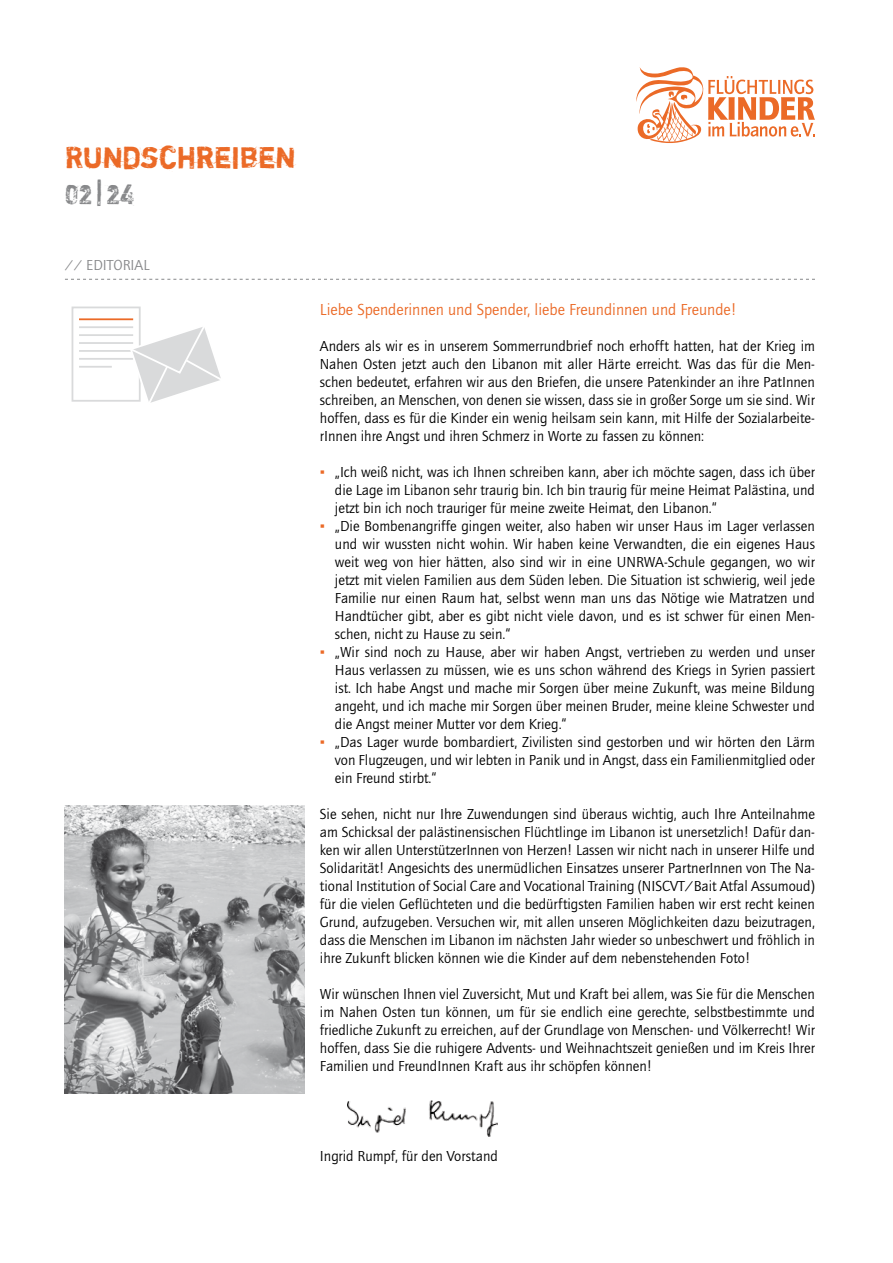
<style>
.page{position:relative;width:893px;height:1263px;background:#fff}
.page>*{position:absolute;margin:0;border:0;box-sizing:border-box;transform-origin:0 0}
.t1{font:30px "Shortcut";color:#eb6a27}
.t2{font:27px "Shortcut";color:#87888a}
.t3{font:16.5px "Quay Sans EFOP";color:#eb6a27}
.t4{font:15px/18px "Quay Sans EFOP";color:#000;text-align:justify}
.t5{font:15px "Quay Sans EFOP";color:#87888a}
.s1{font-family:"Verdana";color:#eb6a27}
</style>
<div class="page">
<svg style="left:636px;top:67px;width:179px;height:76px"></svg>
<svg style="left:65px;top:279px;width:750px;height:1px"></svg>
<div style="left:72px;top:307px;width:69px;height:95px;border:2px solid #d9dadb"></div>
<hr style="left:79px;top:318px;width:54px;height:2px;background:#eb6a27">
<hr style="left:79px;top:326px;width:54px;height:2px;background:#d9dadb">
<hr style="left:79px;top:334px;width:54px;height:2px;background:#d9dadb">
<hr style="left:79px;top:342px;width:54px;height:2px;background:#d9dadb">
<hr style="left:79px;top:350px;width:54px;height:2px;background:#d9dadb">
<hr style="left:79px;top:358px;width:54px;height:2px;background:#d9dadb">
<hr style="left:79px;top:366px;width:33px;height:2px;background:#d9dadb">
<svg style="left:128px;top:323px;width:93px;height:80px"></svg>
<img style="left:348px;top:1100px;width:150px;height:36px">
<img style="left:65px;top:805px;width:240px;height:288px">
<h1 class="t1" style="left:65px;top:139px;width:232px">RUNDSCHREIBEN</h1>
<h2 class="t2" style="left:65px;top:178px;width:71px">02|24</h2>
<p class="t5" style="left:65px;top:257px;width:86px">// EDITORIAL</p>
<p class="t3" style="left:320px;top:300px;width:418px">Liebe Spenderinnen und Spender, liebe Freundinnen und Freunde!</p>
<p class="t4" style="left:320px;top:337px;width:496px">Anders als wir es in unserem Sommerrundbrief noch erhofft hatten, hat der Krieg im Nahen Osten jetzt auch den Libanon mit aller Härte erreicht. Was das für die Men&shy;schen bedeutet, erfahren wir aus den Briefen, die unsere Patenkinder an ihre PatInnen schreiben, an Menschen, von denen sie wissen, dass sie in großer Sorge um sie sind. Wir hoffen, dass es für die Kinder ein wenig heilsam sein kann, mit Hilfe der Sozialarbeite&shy;rInnen ihre Angst und ihren Schmerz in Worte zu fassen zu können:</p>
<p class="t4" style="left:335px;top:463px;width:482px;text-indent:-15px"><span class="s1">▪</span> „Ich weiß nicht, was ich Ihnen schreiben kann, aber ich möchte sagen, dass ich über die Lage im Libanon sehr traurig bin. Ich bin traurig für meine Heimat Palästina, und jetzt bin ich noch trauriger für meine zweite Heimat, den Libanon.“</p>
<p class="t4" style="left:335px;top:517px;width:481px;text-indent:-15px"><span class="s1">▪</span> „Die Bombenangriffe gingen weiter, also haben wir unser Haus im Lager verlassen und wir wussten nicht wohin. Wir haben keine Verwandten, die ein eigenes Haus weit weg von hier hätten, also sind wir in eine UNRWA-Schule gegangen, wo wir jetzt mit vielen Familien aus dem Süden leben. Die Situation ist schwierig, weil jede Familie nur einen Raum hat, selbst wenn man uns das Nötige wie Matratzen und Handtücher gibt, aber es gibt nicht viele davon, und es ist schwer für einen Men&shy;schen, nicht zu Hause zu sein.“</p>
<p class="t4" style="left:335px;top:643px;width:482px;text-indent:-15px"><span class="s1">▪</span> „Wir sind noch zu Hause, aber wir haben Angst, vertrieben zu werden und unser Haus verlassen zu müssen, wie es uns schon während des Kriegs in Syrien passiert ist. Ich habe Angst und mache mir Sorgen über meine Zukunft, was meine Bildung angeht, und ich mache mir Sorgen über meinen Bruder, meine kleine Schwester und die Angst meiner Mutter vor dem Krieg.“</p>
<p class="t4" style="left:335px;top:733px;width:482px;text-indent:-15px"><span class="s1">▪</span> „Das Lager wurde bombardiert, Zivilisten sind gestorben und wir hörten den Lärm von Flugzeugen, und wir lebten in Panik und in Angst, dass ein Familienmitglied oder ein Freund stirbt.“</p>
<p class="t4" style="left:320px;top:805px;width:497px">Sie sehen, nicht nur Ihre Zuwendungen sind überaus wichtig, auch Ihre Anteilnahme am Schicksal der palästinensischen Flüchtlinge im Libanon ist unersetzlich! Dafür dan&shy;ken wir allen UnterstützerInnen von Herzen! Lassen wir nicht nach in unserer Hilfe und Solidarität! Angesichts des unermüdlichen Einsatzes unserer PartnerInnen von The Na&shy;tional Institution of Social Care and Vocational Training (NISCVT/Bait Atfal Assumoud) für die vielen Geflüchteten und die bedürftigsten Familien haben wir erst recht keinen Grund, aufzugeben. Versuchen wir, mit allen unseren Möglichkeiten dazu beizutragen, dass die Menschen im Libanon im nächsten Jahr wieder so unbeschwert und fröhlich in ihre Zukunft blicken können wie die Kinder auf dem nebenstehenden Foto!</p>
<p class="t4" style="left:320px;top:985px;width:497px">Wir wünschen Ihnen viel Zuversicht, Mut und Kraft bei allem, was Sie für die Menschen im Nahen Osten tun können, um für sie endlich eine gerechte, selbstbestimmte und friedliche Zukunft zu erreichen, auf der Grundlage von Menschen- und Völkerrecht! Wir hoffen, dass Sie die ruhigere Advents- und Weihnachtszeit genießen und im Kreis Ihrer Familien und FreundInnen Kraft aus ihr schöpfen können!</p>
<p class="t4" style="left:320px;top:1147px;width:179px">Ingrid Rumpf, für den Vorstand</p>
</div>
